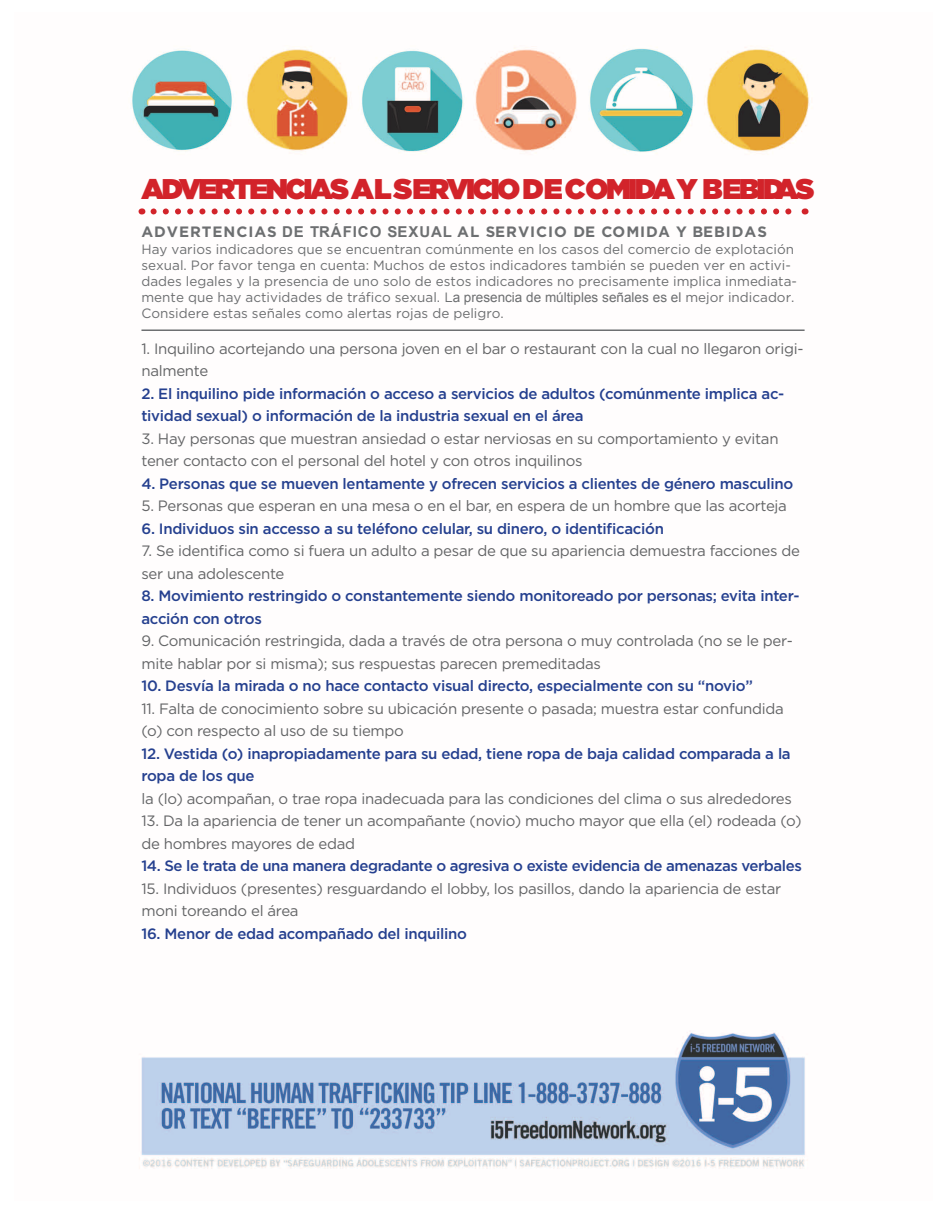
<style>
.page{position:relative;width:945px;height:1215px;background:#fff}
.page>*{position:absolute;margin:0;border:0;box-sizing:border-box;transform-origin:0 0}
.t1{font:900 28.5px "Gotham";letter-spacing:-.09em;color:#d2232a}
.t2{font:15px/22.5px "Gotham";letter-spacing:-.02em;color:#636466}
.t3{font:500 15px/22.5px "Gotham";letter-spacing:-.02em;color:#25408f}
.t4{font:700 15px "Gotham";letter-spacing:.065em;color:#6d6f71}
.t5{font:13.5px/16.2px "Gotham";color:#6d6f71}
.s1{font-family:"Arial"}
</style>
<div class="page">
<img style="left:131px;top:47px;width:681px;height:1122px">
<hr style="left:141px;top:329px;width:664px;height:2px;background:#6d6f71">
<svg style="left:154px;top:208px;width:645px;height:6px"></svg>
<h1 class="t1" style="left:141px;top:172px;width:675px">ADVERTENCIAS AL SERVICIO DE COMIDA Y BEBIDAS</h1>
<p class="t4" style="left:141px;top:223px;width:627px">ADVERTENCIAS <span class="s1">DE TRÁFICO SEXUAL</span> AL SERVICIO DE COMID<span class="s1">A</span> Y BEBIDAS</p>
<p class="t5" style="left:141px;top:240px;width:657px">Hay varios indicadores que se encuentran comúnmente en los casos del comercio de explotación sexual. Por favor tenga en cuenta: Muchos de estos indicadores también se pueden ver en activi&shy;dades legales y la presencia de uno solo de estos indicadores no precisamente implica inmediata&shy;mente que hay actividades de tráfico sexual. L<span class="s1">a presencia de múltiples señales es el</span> mejor indicador.<br>Considere estas señales como alertas rojas de peligro.</p>
<p class="t2" style="left:141px;top:337px;width:664px">1. Inquilino acortejando una persona joven en el bar o restaurant con la cual no llegaron origi&shy;nalmente</p>
<p class="t3" style="left:141px;top:382px;width:644px">2. El inquilino pide información o acceso a servicios de adultos (comúnmente implica ac&shy;tividad sexual) o información de la industria sexual en el área</p>
<p class="t2" style="left:141px;top:427px;width:639px">3. Hay personas que muestran ansiedad o estar nerviosas en su comportamiento y evitan tener contacto con el personal del hotel y con otros inquilinos</p>
<p class="t3" style="left:141px;top:472px;width:653px">4. Personas que se mueven lentamente y ofrecen servicios a clientes de género masculino</p>
<p class="t2" style="left:141px;top:494px;width:647px">5. Personas que esperan en una mesa o en el bar, en espera de un hombre que las acorteja</p>
<p class="t3" style="left:141px;top:517px;width:524px">6. Individuos sin accesso a su teléfono celular, su dinero, o identificación</p>
<p class="t2" style="left:141px;top:539px;width:660px">7. Se identifica como si fuera un adulto a pesar de que su apariencia demuestra facciones de ser una adolescente</p>
<p class="t3" style="left:141px;top:584px;width:660px">8. Movimiento restringido o constantemente siendo monitoreado por personas; evita inter&shy;acción con otros</p>
<p class="t2" style="left:141px;top:629px;width:653px">9. Comunicación restringida, dada a través de otra persona o muy controlada (no se le per&shy;mite hablar por si misma); sus respuestas parecen premeditadas</p>
<p class="t3" style="left:141px;top:674px;width:613px">10. Desvía la mirada o no hace contacto visual directo, especialmente con su “novio”</p>
<p class="t2" style="left:141px;top:697px;width:644px">11. Falta de conocimiento sobre su ubicación presente o pasada; muestra estar confundida (o) con respecto al uso de su tiempo</p>
<p class="t3" style="left:141px;top:742px;width:651px">12. Vestida (o) inapropiadamente para su edad, tiene ropa de baja calidad comparada a la ropa de los que</p>
<p class="t2" style="left:141px;top:787px;width:652px">la (lo) acompañan, o trae ropa inadecuada para las condiciones del clima o sus alrededores</p>
<p class="t2" style="left:141px;top:809px;width:662px">13. Da la apariencia de tener un acompañante (novio) mucho mayor que ella (el) rodeada (o) de hombres mayores de edad</p>
<p class="t3" style="left:141px;top:854px;width:662px">14. Se le trata de una manera degradante o agresiva o existe evidencia de amenazas verbales</p>
<p class="t2" style="left:141px;top:877px;width:641px">15. Individuos (presentes) resguardando el lobby, los pasillos, dando la apariencia de estar moni toreando el área</p>
<p class="t3" style="left:141px;top:922px;width:327px">16. Menor de edad acompañado del inquilino</p>
</div>
